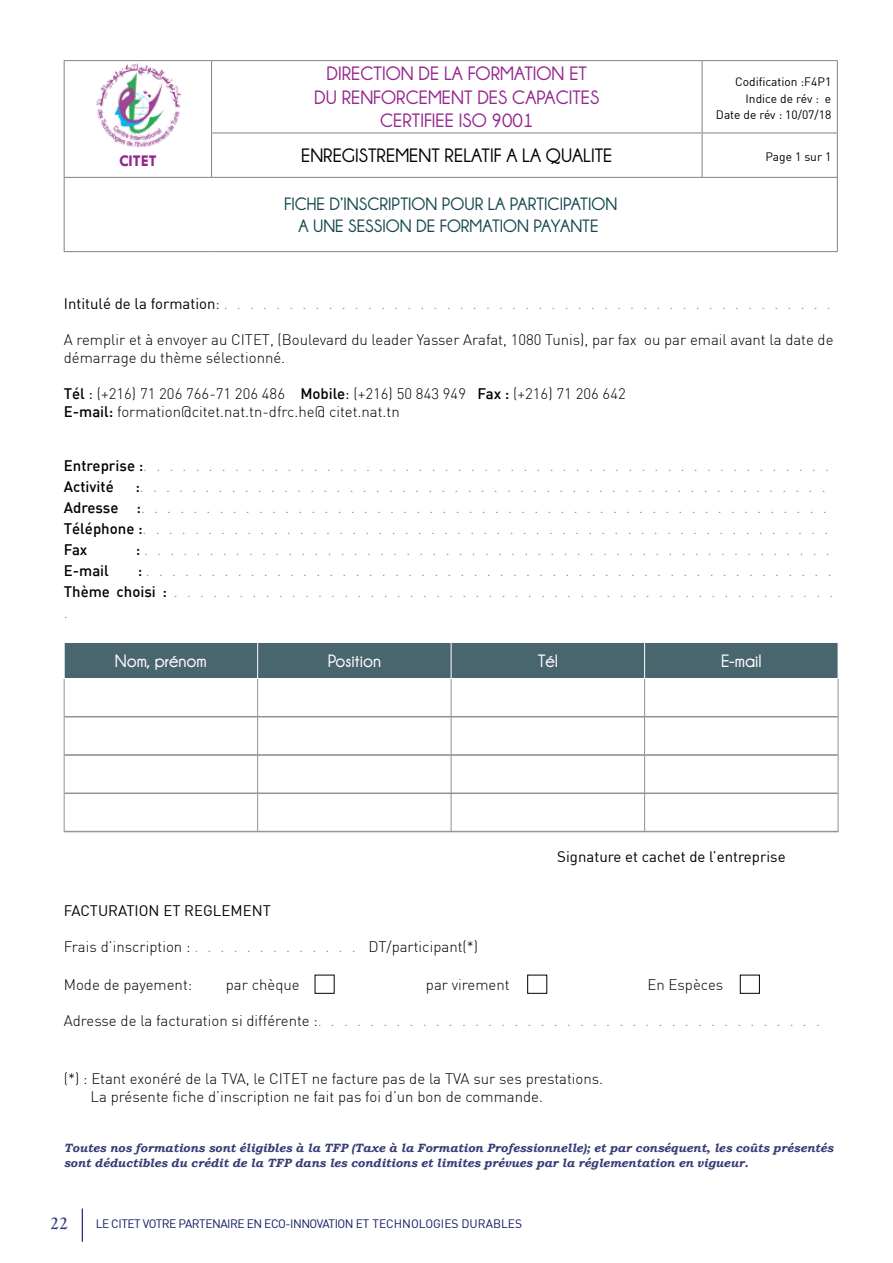
<style>
.page{position:relative;width:893px;height:1263px;background:#fff}
.page>*{position:absolute;margin:0;border:0;box-sizing:border-box;transform-origin:0 0}
.t1{font:700 19.5px/23.4px "Champagne&Limousines";color:#95268e;text-align:center}
.t2{font:700 19.5px "Champagne&Limousines";color:#000}
.t3{font:700 18px/21.6px "Champagne&Limousines";color:#144750;text-align:center}
.t4{font:700 18px "Champagne&Limousines";color:#fff}
.t5{font:700 18px "Goudy Old Style T";color:#393b76}
.t6{font:700 16.5px "Tw Cen";color:#95268e}
.t7{font:300 15px/21px "DIN";color:#808285}
.t8{font:300 15px/18px "DIN";color:#000}
.t9{font:15px "DIN";color:#000}
.t10{font:500 15px "DIN";color:#000}
.t11{font:italic 700 12px/14.4px "Bookman Old Style";color:#393b76}
.t12{font:12px "DIN";letter-spacing:-.04em;color:#11175e}
.t13{font:12px/16.5px "DIN";color:#000;text-align:right}
.s1{font-weight:400;color:#000}
.s2{color:#000}
.s3{font-weight:500}
.s4{font-weight:400}
.s5{font-weight:500;color:#000}
.s6{color:#808285}
</style>
<div class="page">
<hr style="left:82px;top:1208px;width:1px;height:34px;background:#11175e">
<img style="left:96px;top:63px;width:86px;height:83px">
<hr style="left:64px;top:60px;width:148px;height:1px;background:#808285">
<hr style="left:64px;top:61px;width:1px;height:72px;background:#808285">
<hr style="left:64px;top:133px;width:1px;height:44px;background:#808285">
<hr style="left:212px;top:60px;width:490px;height:1px;background:#808285">
<hr style="left:211px;top:61px;width:1px;height:72px;background:#808285">
<hr style="left:702px;top:60px;width:136px;height:1px;background:#808285">
<hr style="left:702px;top:61px;width:1px;height:72px;background:#808285">
<hr style="left:837px;top:61px;width:1px;height:72px;background:#808285">
<hr style="left:211px;top:133px;width:491px;height:1px;background:#808285">
<hr style="left:211px;top:133px;width:1px;height:44px;background:#808285">
<hr style="left:702px;top:133px;width:136px;height:1px;background:#808285">
<hr style="left:702px;top:133px;width:1px;height:44px;background:#808285">
<hr style="left:837px;top:133px;width:1px;height:44px;background:#808285">
<hr style="left:64px;top:177px;width:148px;height:1px;background:#808285">
<hr style="left:64px;top:178px;width:1px;height:73px;background:#808285">
<hr style="left:212px;top:177px;width:490px;height:1px;background:#808285">
<hr style="left:702px;top:177px;width:136px;height:1px;background:#808285">
<hr style="left:837px;top:178px;width:1px;height:73px;background:#808285">
<hr style="left:64px;top:251px;width:148px;height:1px;background:#808285">
<hr style="left:212px;top:251px;width:490px;height:1px;background:#808285">
<hr style="left:702px;top:251px;width:136px;height:1px;background:#808285">
<div style="left:65px;top:643px;width:773px;height:35px;background:#49656e"></div>
<hr style="left:64px;top:679px;width:1px;height:38px;background:#929191">
<hr style="left:257px;top:679px;width:1px;height:37px;background:#929191">
<hr style="left:451px;top:679px;width:1px;height:37px;background:#929191">
<hr style="left:644px;top:679px;width:1px;height:37px;background:#929191">
<hr style="left:838px;top:679px;width:1px;height:38px;background:#929191">
<hr style="left:64px;top:717px;width:1px;height:38px;background:#929191">
<hr style="left:257px;top:717px;width:1px;height:38px;background:#929191">
<hr style="left:451px;top:717px;width:1px;height:38px;background:#929191">
<hr style="left:644px;top:717px;width:1px;height:38px;background:#929191">
<hr style="left:838px;top:717px;width:1px;height:38px;background:#929191">
<hr style="left:64px;top:755px;width:1px;height:38px;background:#929191">
<hr style="left:257px;top:755px;width:1px;height:38px;background:#929191">
<hr style="left:451px;top:755px;width:1px;height:38px;background:#929191">
<hr style="left:644px;top:755px;width:1px;height:38px;background:#929191">
<hr style="left:838px;top:755px;width:1px;height:38px;background:#929191">
<hr style="left:64px;top:793px;width:1px;height:38px;background:#929191">
<hr style="left:257px;top:794px;width:1px;height:37px;background:#929191">
<hr style="left:451px;top:794px;width:1px;height:37px;background:#929191">
<hr style="left:644px;top:794px;width:1px;height:37px;background:#929191">
<hr style="left:838px;top:793px;width:1px;height:38px;background:#929191">
<hr style="left:65px;top:716px;width:193px;height:1px;background:#929191">
<hr style="left:65px;top:717px;width:193px;height:1px;background:#929191">
<hr style="left:258px;top:716px;width:193px;height:1px;background:#929191">
<hr style="left:258px;top:717px;width:193px;height:1px;background:#929191">
<hr style="left:451px;top:716px;width:194px;height:1px;background:#929191">
<hr style="left:451px;top:717px;width:194px;height:1px;background:#929191">
<hr style="left:645px;top:716px;width:193px;height:1px;background:#929191">
<hr style="left:645px;top:717px;width:193px;height:1px;background:#929191">
<hr style="left:65px;top:754px;width:193px;height:1px;background:#929191">
<hr style="left:65px;top:755px;width:193px;height:1px;background:#929191">
<hr style="left:258px;top:754px;width:193px;height:1px;background:#929191">
<hr style="left:258px;top:755px;width:193px;height:1px;background:#929191">
<hr style="left:451px;top:754px;width:194px;height:1px;background:#929191">
<hr style="left:451px;top:755px;width:194px;height:1px;background:#929191">
<hr style="left:645px;top:754px;width:193px;height:1px;background:#929191">
<hr style="left:645px;top:755px;width:193px;height:1px;background:#929191">
<hr style="left:65px;top:793px;width:193px;height:1px;background:#929191">
<hr style="left:258px;top:793px;width:193px;height:1px;background:#929191">
<hr style="left:451px;top:793px;width:194px;height:1px;background:#929191">
<hr style="left:645px;top:793px;width:193px;height:1px;background:#929191">
<hr style="left:64px;top:831px;width:194px;height:1px;background:#929191">
<hr style="left:258px;top:831px;width:193px;height:1px;background:#929191">
<hr style="left:451px;top:831px;width:194px;height:1px;background:#929191">
<hr style="left:645px;top:831px;width:193px;height:1px;background:#929191">
<hr style="left:257px;top:643px;width:1px;height:35px;background:#fff">
<hr style="left:451px;top:643px;width:1px;height:35px;background:#fff">
<hr style="left:644px;top:643px;width:1px;height:35px;background:#fff">
<div style="left:527px;top:975px;width:20px;height:19px;border:1px solid #000"></div>
<div style="left:740px;top:975px;width:20px;height:19px;border:1px solid #000"></div>
<p class="t6" style="left:119px;top:151px;width:39px">CITET</p>
<h1 class="t1" style="left:314px;top:62px;width:287px">DIRECTION DE LA FORMATION ET<br>DU RENFORCEMENT DES CAPACITES<br>CERTIFIEE ISO 9001</h1>
<p class="t13" style="left:716px;top:73px;width:117px">Codification :F4P1<br>Indice de rév : e<br>Date de rév : 10/07/18</p>
<h1 class="t2" style="left:301px;top:144px;width:313px">ENREGISTREMENT RELATIF A LA QUALITE</h1>
<p class="t13" style="left:765px;top:148px;width:67px">Page 1 sur 1</p>
<p class="t3" style="left:284px;top:193px;width:335px">FICHE D’INSCRIPTION POUR LA PARTICIPATION<br>A UNE SESSION DE FORMATION PAYANTE</p>
<p class="t7" style="left:64px;top:293px;width:769px"><span class="s1">Intitulédelaformation</span><span class="s2">:</span> ...............................................</p>
<p class="t8" style="left:64px;top:330px;width:771px">A remplir et à envoyer au CITET, (Boulevard du leader Yasser Arafat, 1080 Tunis), par fax ou par email avant la date de démarrage du thème sélectionné.</p>
<p class="t8" style="left:64px;top:384px;width:563px"><span class="s3">Tél</span> <span class="s4">:</span> (+216) 71 206 766-71 206 486 <span class="s3">Mobile</span><span class="s4">:</span> (+216) 50 843 949 <span class="s3">Fax :</span> (+216) 71 206 642<br><span class="s3">E-mail:</span> formation@citet.nat.tn-dfrc.he@ citet.nat.tn</p>
<p class="t7" style="left:64px;top:455px;width:767px"><span class="s5">Entreprise :</span>.....................................................<br><span class="s5">Activité</span></p>
<p class="t7" style="left:64px;top:476px;width:766px;text-indent:72px"><span class="s5">:</span>.....................................................<br><span class="s5">Adresse :</span>.....................................................<br><span class="s5">Téléphone :</span>.....................................................<br><span class="s5">Fax</span></p>
<p class="t7" style="left:136px;top:539px;width:696px"><span class="s5">:</span>.....................................................</p>
<p class="t10" style="left:64px;top:561px;width:47px">E-mail</p>
<p class="t7" style="left:64px;top:560px;width:771px;text-indent:74px"><span class="s5">:</span> .....................................................<br><span class="s5">Thème choisi :</span>................................................... .</p>
<p class="t4" style="left:115px;top:650px;width:94px">Nom, prénom</p>
<p class="t4" style="left:328px;top:650px;width:55px">Position</p>
<p class="t4" style="left:538px;top:650px;width:22px">Tél</p>
<p class="t4" style="left:721px;top:650px;width:42px">E-mail</p>
<p class="t9" style="left:557px;top:847px;width:230px">Signature et cachet de l’entreprise</p>
<p class="t9" style="left:64px;top:901px;width:209px">FACTURATION ET REGLEMENT</p>
<p class="t8" style="left:64px;top:937px;width:416px">Frais d’inscription : <span class="s6">. . . . . . . . . . . . .</span> DT/participant(*)</p>
<p class="t8" style="left:64px;top:975px;width:130px">Mode de payement:</p>
<p class="t8" style="left:226px;top:975px;width:75px">par chèque</p>
<p class="t8" style="left:426px;top:975px;width:85px">par virement</p>
<p class="t8" style="left:647px;top:975px;width:77px">En Espèces</p>
<p class="t7" style="left:64px;top:1009px;width:758px"><span class="s2">Adresse de la facturationsi différente:</span>.......................................</p>
<p class="t8" style="left:91px;top:1069px;width:514px;text-indent:-27px">(*) : Etant exonéré de la TVA, le CITET ne facture pas de la TVA sur ses prestations.<br>La présente fiche d’inscription ne fait pas foi d’un bon de commande.</p>
<p class="t11" style="left:64px;top:1141px;width:771px">Toutes nos formations sont éligibles à la TFP (Taxe à la Formation Professionnelle); et par conséquent, les coûts présentés sont déductibles du crédit de la TFP dans les conditions et limites prévues par la réglementation en vigueur.</p>
<p class="t5" style="left:50px;top:1213px;width:19px">22</p>
<p class="t12" style="left:96px;top:1216px;width:428px">Le CITET votre partenai re en Eco-i nnovation et Technologi es Durables</p>
</div>
